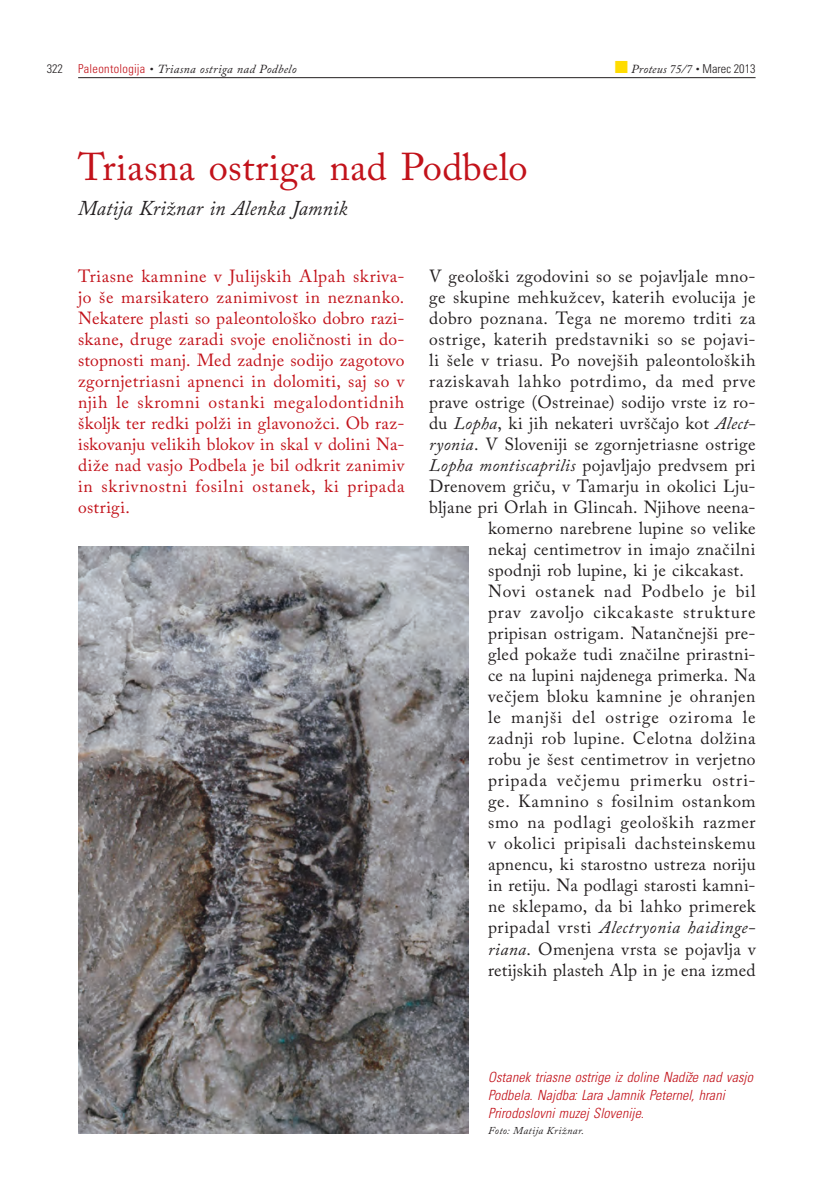
<style>
.page{position:relative;width:834px;height:1192px;background:#fff}
.page>*{position:absolute;margin:0;border:0;box-sizing:border-box;transform-origin:0 0}
.t1{font:38.5px "Adobe Caslon Pro";letter-spacing:.005em;color:#c2121a}
.t2{font:italic 21px "Adobe Caslon Pro";letter-spacing:.005em;color:#231f20;scale:.95 1}
.t3{font:17.5px "Adobe Caslon Pro";letter-spacing:.025em;color:#231f20}
.t4{font:17.5px/21px "Adobe Caslon Pro";letter-spacing:.04em;color:#c2121a;text-align:justify}
.t5{font:17.5px "Adobe Caslon Pro";letter-spacing:.055em;color:#231f20}
.t6{font:17.5px "Adobe Caslon Pro";letter-spacing:.05em;color:#231f20}
.t7{font:italic 17.5px "Adobe Caslon Pro";letter-spacing:.03em;color:#231f20}
.t8{font:17.5px "Adobe Caslon Pro";letter-spacing:.045em;color:#231f20}
.t9{font:italic 300 condensed 14px/17.8px "Univers";letter-spacing:.01em;color:#c2121a}
.t10{font:italic 12.25px "Adobe Caslon Pro";letter-spacing:.025em;color:#231f20}
.t11{font:italic 10.5px "Adobe Caslon Pro";letter-spacing:.03em;color:#231f20}
.s1{font-family:"Univers";font-weight:300;font-style:normal;font-stretch:condensed}
.s2{font-family:"Univers";font-weight:300;font-style:normal;font-stretch:condensed;color:#c2121a}
.s3{color:#ffdc01}
.s4{font-style:italic}
.s5{font-style:normal}
</style>
<div class="page">
<hr style="left:78px;top:77px;width:677px;height:1px;background:#231f20">
<img style="left:78px;top:546px;width:390px;height:587px">
<p class="t10" style="left:47px;top:61px;width:251px"><span class="s1">322</span> <span class="s2">Paleontologija</span> • Triasna ostriga nad Podbelo</p>
<p class="t10" style="left:615px;top:61px;width:142px"><span class="s3">■</span> Proteus 75/7 • <span class="s1">Marec 2013</span></p>
<h1 class="t1" style="left:78px;top:144px;width:451px">Triasna ostriga nad Podbelo</h1>
<p class="t2" style="left:78px;top:195px;width:285px">Matija Križnar in Alenka Jamnik</p>
<p class="t4" style="left:78px;top:266px;width:328px">Triasne kamnine v Julijskih Alpah skriva&shy;jo še marsikatero zanimivost in neznanko.<br>Nekatere plasti so paleontološko dobro razi&shy;skane, druge zaradi svoje enoličnosti in do&shy;stopnosti manj. Med zadnje sodijo zagotovo zgornjetriasni apnenci in dolomiti, saj so v njih le skromni ostanki megalodontidnih školjk ter redki polži in glavonožci. Ob raz&shy;iskovanju velikih blokov in skal v dolini Na&shy;diže nad vasjo Podbela je bil odkrit zanimiv in skrivnostni fosilni ostanek, ki pripada ostrigi.</p>
<p class="t3" style="left:429px;top:266px;width:328px">V geološki zgodovini so se pojavljale mno-</p>
<p class="t3" style="left:429px;top:287px;width:328px">ge skupine mehkužcev, katerih evolucija je</p>
<p class="t3" style="left:429px;top:308px;width:328px">dobro poznana. Tega ne moremo trditi za</p>
<p class="t3" style="left:429px;top:329px;width:328px">ostrige, katerih predstavniki so se pojavi-</p>
<p class="t3" style="left:429px;top:350px;width:328px">li šele v triasu. Po novejših paleontoloških</p>
<p class="t6" style="left:429px;top:371px;width:328px">raziskavah lahko potrdimo, da med prve</p>
<p class="t3" style="left:429px;top:392px;width:328px">prave ostrige (Ostreinae) sodijo vrste iz ro-</p>
<p class="t3" style="left:429px;top:413px;width:328px">du <span class="s4">Lopha</span>, ki jih nekateri uvrščajo kot <span class="s4">Alect-</span></p>
<p class="t3" style="left:429px;top:434px;width:328px"><span class="s4">ryonia</span>. V Sloveniji se zgornjetriasne ostrige</p>
<p class="t3" style="left:429px;top:455px;width:328px"><span class="s4">Lopha montiscaprilis</span> pojavljajo predvsem pri</p>
<p class="t3" style="left:429px;top:476px;width:328px">Drenovem griču, v Tamarju in okolici Lju-</p>
<p class="t3" style="left:429px;top:497px;width:328px">bljane pri Orlah in Glincah. Njihove neena-</p>
<p class="t3" style="left:488px;top:518px;width:269px">komerno narebrene lupine so velike</p>
<p class="t3" style="left:488px;top:539px;width:269px">nekaj centimetrov in imajo značilni</p>
<p class="t3" style="left:488px;top:560px;width:257px">spodnji rob lupine, ki je cikcakast.</p>
<p class="t6" style="left:488px;top:581px;width:269px">Novi ostanek nad Podbelo je bil</p>
<p class="t5" style="left:488px;top:602px;width:269px">prav zavoljo cikcakaste strukture</p>
<p class="t3" style="left:488px;top:623px;width:269px">pripisan ostrigam. Natančnejši pre-</p>
<p class="t3" style="left:488px;top:644px;width:269px">gled pokaže tudi značilne prirastni-</p>
<p class="t3" style="left:488px;top:665px;width:269px">ce na lupini najdenega primerka. Na</p>
<p class="t3" style="left:488px;top:686px;width:269px">večjem bloku kamnine je ohranjen</p>
<p class="t5" style="left:488px;top:707px;width:269px">le manjši del ostrige oziroma le</p>
<p class="t3" style="left:488px;top:728px;width:269px">zadnji rob lupine. Celotna dolžina</p>
<p class="t3" style="left:488px;top:749px;width:269px">robu je šest centimetrov in verjetno</p>
<p class="t5" style="left:488px;top:770px;width:269px">pripada večjemu primerku ostri-</p>
<p class="t3" style="left:488px;top:791px;width:269px">ge. Kamnino s fosilnim ostankom</p>
<p class="t8" style="left:488px;top:812px;width:269px">smo na podlagi geoloških razmer</p>
<p class="t3" style="left:488px;top:833px;width:269px">v okolici pripisali dachsteinskemu</p>
<p class="t3" style="left:488px;top:854px;width:269px">apnencu, ki starostno ustreza noriju</p>
<p class="t3" style="left:488px;top:875px;width:269px">in retiju. Na podlagi starosti kamni-</p>
<p class="t3" style="left:488px;top:896px;width:269px">ne sklepamo, da bi lahko primerek</p>
<p class="t7" style="left:488px;top:917px;width:269px"><span class="s5">pripadal vrsti</span> Alectryonia haidinge-</p>
<p class="t3" style="left:488px;top:938px;width:269px"><span class="s4">riana</span>. Omenjena vrsta se pojavlja v</p>
<p class="t3" style="left:488px;top:959px;width:269px">retijskih plasteh Alp in je ena izmed</p>
<p class="t9" style="left:488px;top:1068px;width:266px">Ostanek triasne ostrige iz doline Nadiže nad vasjo<br>Podbela. Najdba: Lara Jamnik Peternel, hrani<br>Prirodoslovni muzej Slovenije.</p>
<p class="t11" style="left:488px;top:1124px;width:98px">Foto: Matija Križnar.</p>
</div>
